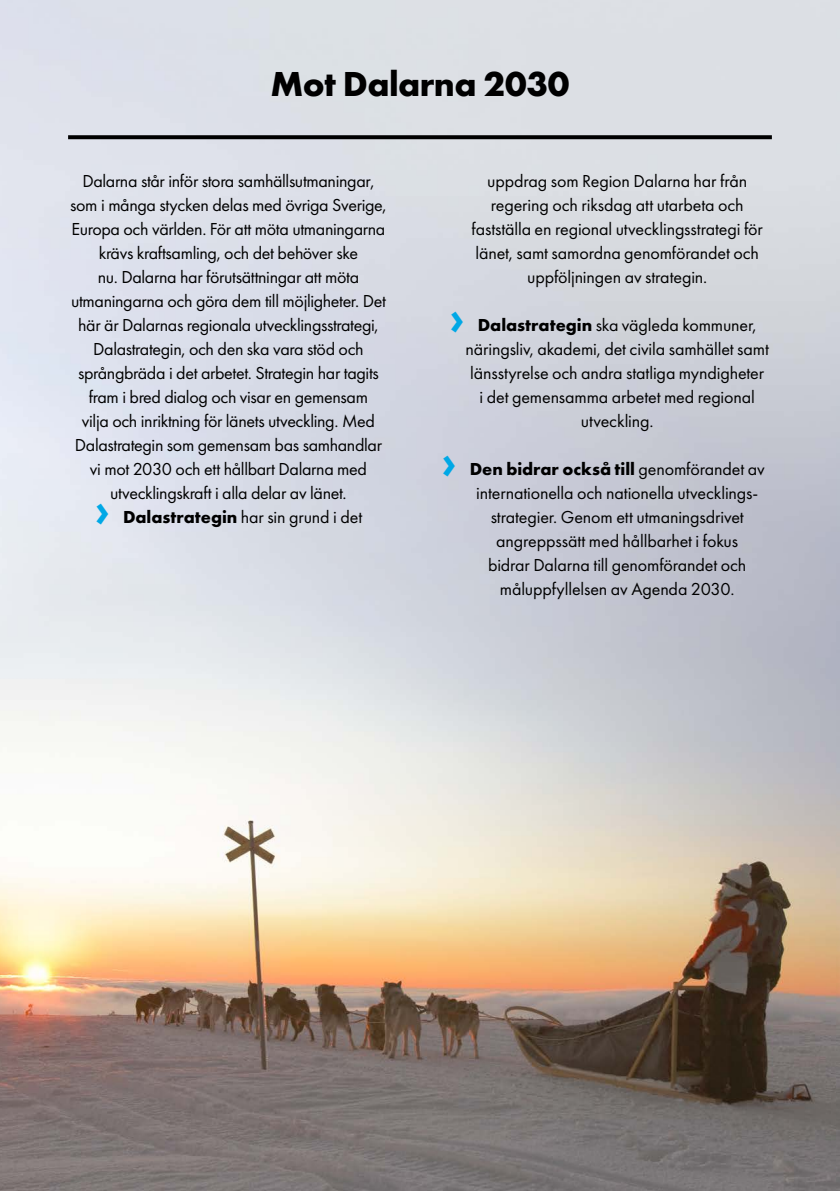
<style>
.page{position:relative;width:840px;height:1191px;background:#fff}
.page>*{position:absolute;margin:0;border:0;box-sizing:border-box;transform-origin:0 0}
.t1{font:700 48px "Futura PT";color:#00a8e6}
.t2{font:700 36px "Futura PT";letter-spacing:-.015em;color:#000}
.t3{font:18px/24px "Futura PT";letter-spacing:-.02em;color:#000;text-align:center}
.s1{font-weight:700}
</style>
<div class="page">
<img style="left:0;top:0;width:839px;height:1191px">
<svg style="left:68px;top:135px;width:703px;height:4px;fill:#000"></svg>
<h2 class="t2" style="left:270px;top:60px;width:300px">Mot Dalarna 2030</h2>
<p class="t3" style="left:70px;top:169px;width:318px">Dalarna står inför stora samhällsutmaningar, som i många stycken delas med övriga Sverige, Europa och världen. För att möta utmaningarna krävs kraftsamling, och det behöver ske<br>nu. Dalarna har förutsättningar att möta utmaningarna och göra dem till möjligheter. Det här är Dalarnas regionala utvecklingsstrategi, Dalastrategin, och den ska vara stöd och språngbräda i det arbetet. Strategin har tagits fram i bred dialog och visar en gemensam<br>vilja och inriktning för länets utveckling. Med Dalastrategin som gemensam bas samhandlar vi mot 2030 och ett hållbart Dalarna med utvecklingskraft i alla delar av länet.</p>
<h1 class="t1" style="left:95px;top:478px;width:16px">›</h1>
<p class="t3" style="left:123px;top:505px;width:240px"><span class="s1">Dalastrategin</span> har sin grund i det</p>
<p class="t3" style="left:471px;top:169px;width:292px">uppdrag som Region Dalarna har från regering och riksdag att utarbeta och fastställa en regional utvecklingsstrategi för länet, samt samordna genomförandet och uppföljningen av strategin.</p>
<h1 class="t1" style="left:449px;top:286px;width:16px">›</h1>
<p class="t3" style="left:465px;top:313px;width:304px"><span class="s1">Dalastrategin</span> ska vägleda kommuner, näringsliv, akademi, det civila samhället samt länsstyrelse och andra statliga myndigheter<br>i det gemensamma arbetet med regional utveckling.</p>
<h1 class="t1" style="left:441px;top:430px;width:16px">›</h1>
<p class="t3" style="left:469px;top:457px;width:296px"><span class="s1">Den bidrar också till</span> genomförandet av internationella och nationella utvecklings&shy;strategier. Genom ett utmaningsdrivet angreppssätt med hållbarhet i fokus<br>bidrar Dalarna till genomförandet och måluppfyllelsen av Agenda 2030.</p>
</div>
